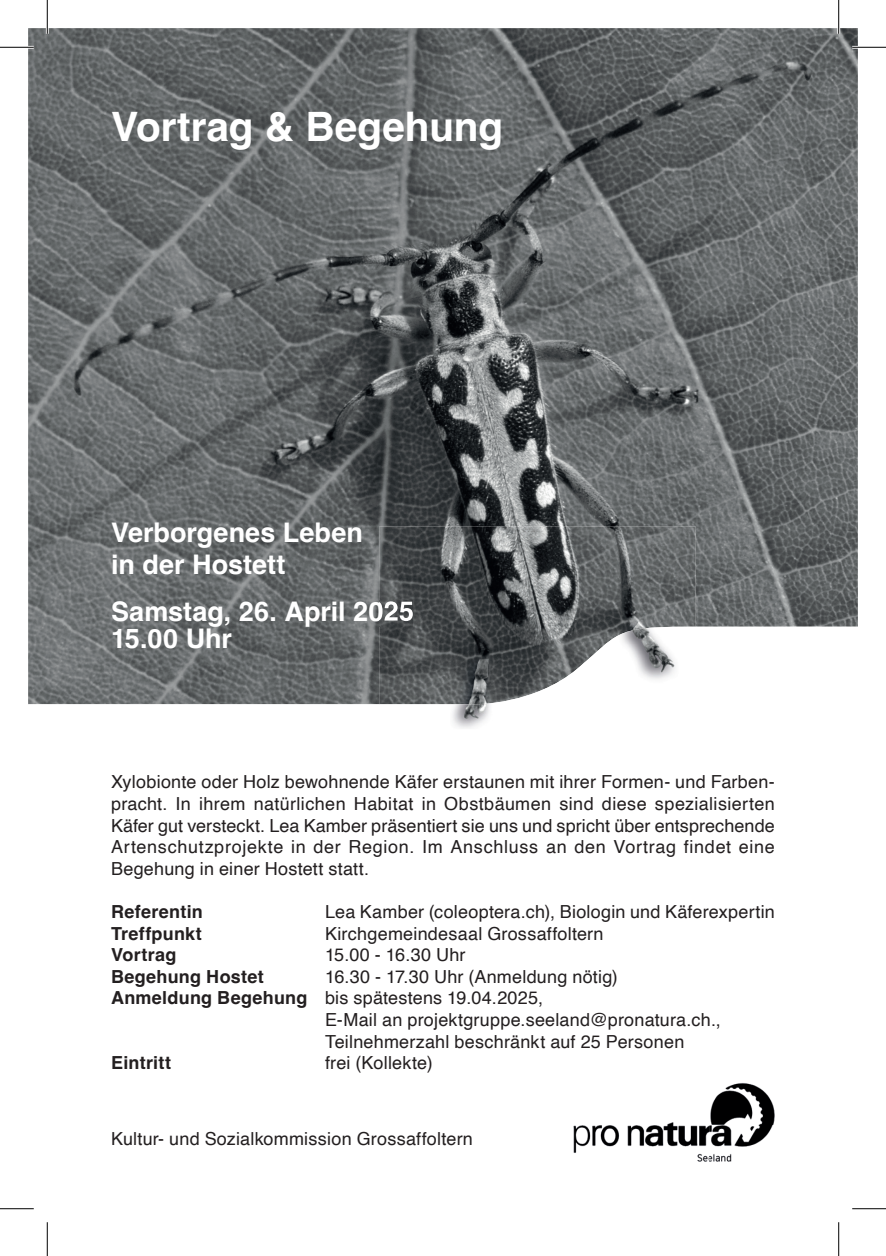
<style>
.page{position:relative;width:886px;height:1256px;background:#fff}
.page>*{position:absolute;margin:0;border:0;box-sizing:border-box;transform-origin:0 0}
.t1{font:700 40.5px "Helvetica";color:#fff}
.t2{font:700 27px/32.4px "Helvetica";color:#fff}
.t3{font:18px/21.6px "Helvetica";letter-spacing:.01em;color:#231f20;text-align:justify}
.t4{font:700 18px "Helvetica";letter-spacing:.015em;color:#231f20}
.s1{font-weight:700}
</style>
<div class="page">
<img style="left:28px;top:28px;width:829px;height:598px">
<svg style="left:28px;top:626px;width:829px;height:584px"></svg>
<img style="left:573px;top:1087px;width:58px;height:37px">
<img style="left:631px;top:1083px;width:78px;height:82px">
<img style="left:709px;top:1079px;width:78px;height:91px">
<img style="left:553px;top:1124px;width:78px;height:37px">
<img style="left:379px;top:526px;width:316px;height:100px">
<img style="left:379px;top:626px;width:316px;height:103px">
<img style="left:379px;top:600px;width:34px;height:26px">
<hr style="left:0;top:46px;width:34px;height:3px;background:#fff">
<hr style="left:852px;top:46px;width:33px;height:3px;background:#fff">
<hr style="left:0;top:1207px;width:34px;height:2px;background:#fff">
<hr style="left:852px;top:1207px;width:33px;height:2px;background:#fff">
<hr style="left:46px;top:0;width:3px;height:34px;background:#fff">
<hr style="left:837px;top:0;width:3px;height:34px;background:#fff">
<hr style="left:0;top:47px;width:34px;height:1px;background:#000">
<hr style="left:852px;top:47px;width:33px;height:1px;background:#000">
<hr style="left:0;top:1208px;width:34px;height:1px;background:#000">
<hr style="left:852px;top:1208px;width:33px;height:1px;background:#000">
<hr style="left:47px;top:0;width:1px;height:34px;background:#000">
<hr style="left:47px;top:1222px;width:1px;height:33px;background:#000">
<hr style="left:838px;top:0;width:1px;height:34px;background:#000">
<hr style="left:838px;top:1222px;width:1px;height:33px;background:#000">
<h1 class="t1" style="left:111px;top:102px;width:393px">Vortrag &amp; Begehung</h1>
<h2 class="t2" style="left:111px;top:519px;width:253px">Verborgenes Leben in der Hostett</h2>
<h2 class="t2" style="left:111px;top:600px;width:304px;line-height:27px">Samstag, 26. April 2025<br>15.00 Uhr</h2>
<p class="t3" style="left:111px;top:771px;width:665px">Xylobionte oder Holz bewohnende Käfer erstaunen mit ihrer Formen- und Farben&shy;pracht. In ihrem natürlichen Habitat in Obstbäumen sind diese spezialisierten Käfer gut versteckt. Lea Kamber präsentiert sie uns und spricht über entsprechende Artenschutzprojekte in der Region. Im Anschluss an den Vortrag findet eine Begehung in einer Hostett statt.</p>
<p class="t4" style="left:111px;top:900px;width:93px">Referentin</p>
<p class="t3" style="left:325px;top:901px;width:451px">Lea Kamber (coleoptera.ch), Biologin und Käferexpertin</p>
<p class="t4" style="left:111px;top:922px;width:92px">Treffpunkt</p>
<p class="t3" style="left:325px;top:922px;width:280px">Kirchgemeindesaal Grossaffoltern</p>
<p class="t4" style="left:111px;top:943px;width:67px">Vortrag</p>
<p class="t3" style="left:325px;top:944px;width:142px">15.00 - 16.30 Uhr</p>
<p class="t4" style="left:111px;top:965px;width:154px">Begehung Hostet</p>
<p class="t3" style="left:325px;top:966px;width:294px">16.30 - 17.30 Uhr (Anmeldung nötig)</p>
<p class="t3" style="left:111px;top:987px;width:433px"><span class="s1">Anmeldung Begehung</span> bis spätestens 19.04.2025,</p>
<p class="t3" style="left:325px;top:1009px;width:397px">E-Mail an projektgruppe.seeland@pronatura.ch.,</p>
<p class="t3" style="left:325px;top:1030px;width:361px">Teilnehmerzahl beschränkt auf 25 Personen</p>
<p class="t4" style="left:111px;top:1051px;width:61px">Eintritt</p>
<p class="t3" style="left:325px;top:1052px;width:109px">frei (Kollekte)</p>
<p class="t3" style="left:111px;top:1128px;width:363px">Kultur- und Sozialkommission Grossaffoltern</p>
</div>
